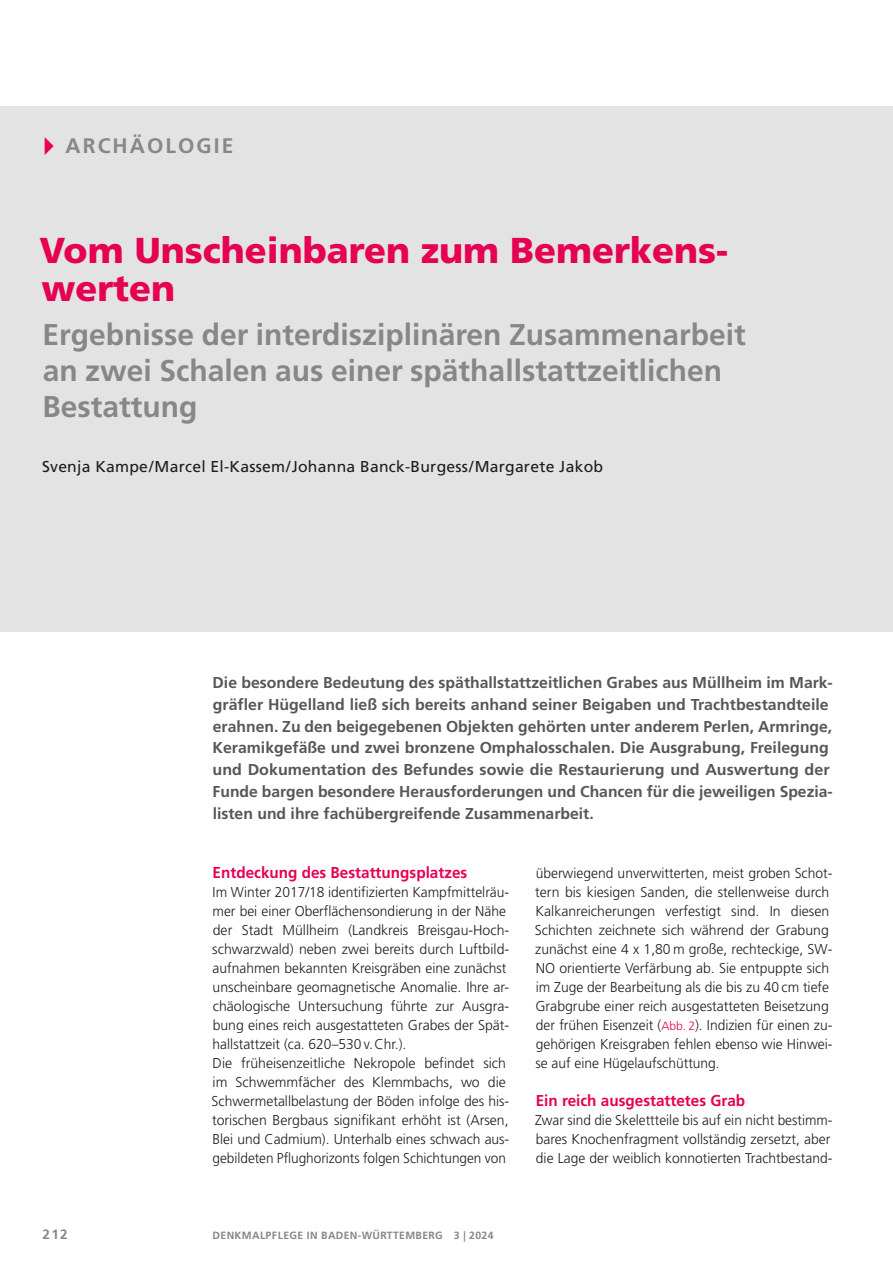
<style>
.page{position:relative;width:893px;height:1263px;background:#fff}
.page>*{position:absolute;margin:0;border:0;box-sizing:border-box;transform-origin:0 0}
.t1{font:900 36px/37.5px "Frutiger LT Std";color:#e60052}
.t2{font:700 30px/36px "Frutiger LT Std";color:#878788}
.t3{font:700 21px "Frutiger LT Std";letter-spacing:.1em;color:#878788}
.t4{font:700 15.75px/21.8px "Frutiger LT Std";color:#575758}
.t5{font:15.75px "Frutiger LT Std Roman 2";letter-spacing:.015em;color:#1d1e1f}
.t6{font:700 15.75px "Frutiger LT Std";color:#e60052}
.t7{font:300 14.25px/19px "Frutiger LT Std";color:#1d1e1f}
.t8{font:300 14.25px/19px "Frutiger LT Std";color:#1d1e1f;scale:.96 1}
.t9{font:700 13.5px "Frutiger LT Std";color:#878788}
.t10{font:10.5px "Frutiger LT Std Bold 4";letter-spacing:.03em;color:#878788}
.s1{color:#e60052}
.s2{font-size:12.15px;color:#e60052}
</style>
<div class="page">
<div style="left:0;top:106px;width:893px;height:525px;background:#e3e3e3"></div>
<h3 class="t3" style="left:34px;top:134px;width:201px"><span class="s1">✔</span>ARCHÄOLOGIE</h3>
<h1 class="t1" style="left:40px;top:232px;width:688px">Vom Unscheinbaren zum Bemerkens&shy;werten</h1>
<h2 class="t2" style="left:43px;top:317px;width:705px">Ergebnisse der interdisziplinären Zusammenarbeit an zwei Schalen aus einer späthallstattzeitlichen<br>Bestattung</h2>
<p class="t5" style="left:42px;top:457px;width:562px">Svenja Kampe/Marcel El-Kassem/Johanna Banck-Burgess/Margarete Jakob</p>
<p class="t4" style="left:213px;top:672px;width:622px">Die besondere Bedeutung des späthallstattzeitlichen Grabes aus Müllheim im Mark&shy;gräfler Hügelland ließ sich bereits anhand seiner Beigaben und Trachtbestandteile erahnen. Zu den beigegebenen Objekten gehörten unter anderem Perlen, Armringe, Keramikgefäße und zwei bronzene Omphalosschalen. Die Ausgrabung, Freilegung und Dokumentation des Befundes sowie die Restaurierung und Auswertung der Funde bargen besondere Herausforderungen und Chancen für die jeweiligen Spezia&shy;listen und ihre fachübergreifende Zusammenarbeit.</p>
<p class="t6" style="left:213px;top:863px;width:256px">Entdeckung des Bestattungsplatzes</p>
<p class="t7" style="left:212px;top:883px;width:299px">Im Winter 2017/18 identifizierten Kampfmittelräu&shy;mer bei einer Oberflächensondierung in der Nähe der Stadt Müllheim (Landkreis Breisgau-Hoch&shy;schwarzwald) neben zwei bereits durch Luftbild&shy;aufnahmen bekannten Kreisgräben eine zunächst unscheinbare geomagnetische Anomalie. Ihre ar&shy;chäologische Untersuchung führte zur Ausgra&shy;bung eines reich ausgestatteten Grabes der Spät&shy;hallstattzeit (ca. 620–530 v.Chr.).<br>Die früheisenzeitliche Nekropole befindet sich im Schwemmfächer des Klemmbachs, wo die Schwermetallbelastung der Böden infolge des his&shy;torischen Bergbaus signifikant erhöht ist (Arsen, Blei und Cadmium). Unterhalb eines schwach aus&shy;gebildeten Pflughorizonts folgen Schichtungen von</p>
<p class="t9" style="left:43px;top:1226px;width:27px">212</p>
<p class="t10" style="left:213px;top:1229px;width:282px">DENKMALPFLEGE IN BADEN-WÜRTTEMBERG 3 | 2024</p>
<p class="t7" style="left:535px;top:864px;width:299px">überwiegend unverwitterten, meist groben Schot&shy;tern bis kiesigen Sanden, die stellenweise durch Kalkanreicherungen verfestigt sind. In diesen Schichten zeichnete sich während der Grabung zunächst eine 4 x 1,80 m große, rechteckige, SW-NO orientierte Verfärbung ab. Sie entpuppte sich im Zuge der Bearbeitung als die bis zu 40 cm tiefe Grabgrube einer reich ausgestatteten Beisetzung der frühen Eisenzeit (<span class="s2">Abb. 2</span>). Indizien für einen zu&shy;gehörigen Kreisgraben fehlen ebenso wie Hinwei&shy;se auf eine Hügelaufschüttung.</p>
<p class="t6" style="left:536px;top:1091px;width:211px">Ein reich ausgestattetes Grab</p>
<p class="t8" style="left:535px;top:1110px;width:311px">Zwar sind die Skelettteile bis auf ein nicht bestimm&shy;bares Knochenfragment vollständig zersetzt, aber die Lage der weiblich konnotierten Trachtbestand-</p>
</div>
